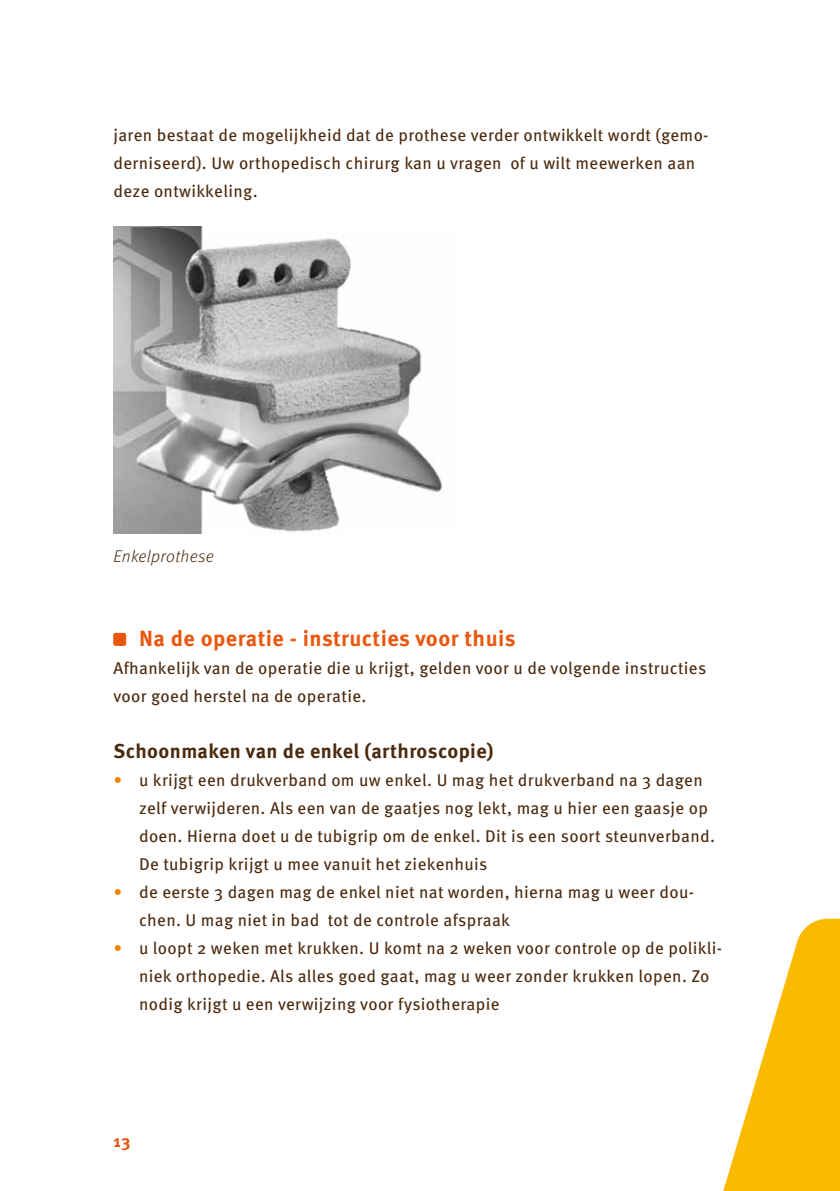
<style>
.page{position:relative;width:840px;height:1191px;background:#fff}
.page>*{position:absolute;margin:0;border:0;box-sizing:border-box;transform-origin:0 0}
.t1{font:700 22px "Meta Pro";letter-spacing:.02em;color:#ea560d}
.t2{font:700 20px "Meta Pro";letter-spacing:.02em;color:#4b2a0e}
.t3{font:17px/28px "Meta Pro";letter-spacing:.02em;color:#4b2a0e}
.t4{font:italic 300 17px "Meta Pro";letter-spacing:.015em;color:#4b2a0e}
.t5{font:700 17px "Meta Pro";color:#ea560d}
.s1{color:#f08300}
</style>
<div class="page">
<svg style="left:723px;top:918px;width:116px;height:273px"></svg>
<div style="left:114px;top:633px;width:12px;height:12px;background:#ea560d;border-radius:2px"></div>
<div style="left:113px;top:633px;width:13px;height:12px;border:1px solid #ea560d;border-radius:2px"></div>
<img style="left:113px;top:227px;width:329px;height:306px">
<p class="t3" style="left:113px;top:120px;width:596px">jaren bestaat de mogelijkheid dat de prothese verder ontwikkelt wordt (gemo&shy;derniseerd). Uw orthopedisch chirurg kan u vragen of u wilt meewerken aan deze ontwikkeling.</p>
<p class="t4" style="left:113px;top:543px;width:102px">Enkelprothese</p>
<p class="t1" style="left:139px;top:621px;width:378px">Na de operatie - instructies voor thuis</p>
<p class="t3" style="left:113px;top:652px;width:594px">Afhankelijk van de operatie die u krijgt, gelden voor u de volgende instructies voor goed herstel na de operatie.</p>
<p class="t2" style="left:113px;top:735px;width:381px">Schoonmaken van de enkel (arthroscopie)</p>
<p class="t3" style="left:139px;top:764px;width:577px;text-indent:-26px"><span class="s1">•</span> u krijgt een drukverband om uw enkel. U mag het drukverband na 3 dagen zelf verwijderen. Als een van de gaatjes nog lekt, mag u hier een gaasje op doen. Hierna doet u de tubigrip om de enkel. Dit is een soort steunverband.<br>De tubigrip krijgt u mee vanuit het ziekenhuis</p>
<p class="t3" style="left:139px;top:876px;width:556px;text-indent:-26px"><span class="s1">•</span> de eerste 3 dagen mag de enkel niet nat worden, hierna mag u weer dou&shy;chen. U mag niet in bad tot de controle afspraak</p>
<p class="t3" style="left:139px;top:932px;width:584px;text-indent:-26px"><span class="s1">•</span> u loopt 2 weken met krukken. U komt na 2 weken voor controle op de polikli&shy;niek orthopedie. Als alles goed gaat, mag u weer zonder krukken lopen. Zo nodig krijgt u een verwijzing voor fysiotherapie</p>
<p class="t5" style="left:113px;top:1127px;width:18px">13</p>
</div>
